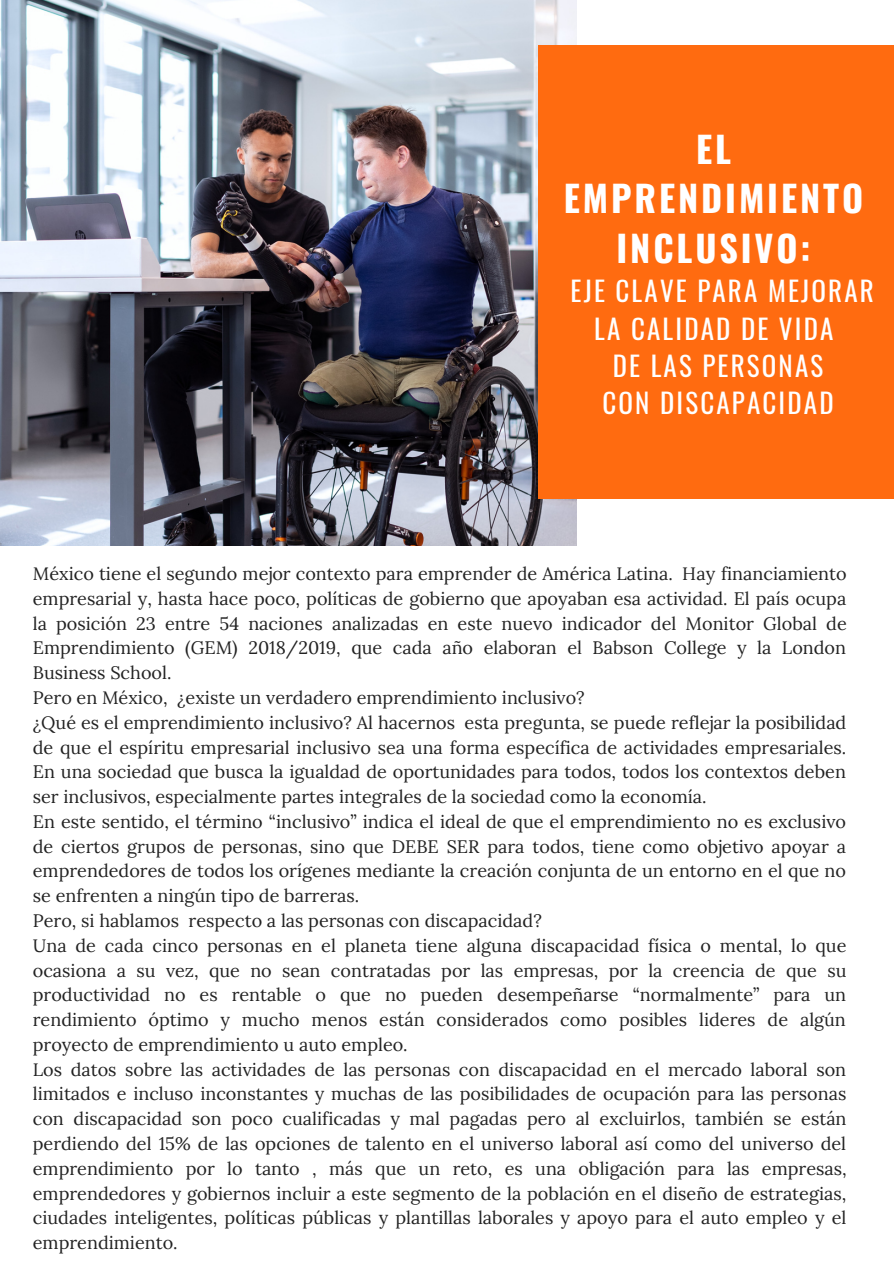
<style>
.page{position:relative;width:894px;height:1264px;background:#fff}
.page>*{position:absolute;margin:0;border:0;box-sizing:border-box;transform-origin:0 0}
.t1{font:700 36px/49.5px "Oswald";letter-spacing:.08em;color:#fff;text-align:center}
.t2{font:27px/37.2px "Oswald";letter-spacing:.08em;color:#fff}
.t3{font:18px/24.8px "Lora";color:#222;text-align:justify}
</style>
<div class="page">
<img style="left:0;top:0;width:576px;height:545px">
<div style="left:538px;top:46px;width:355px;height:453px;background:#ff6b10"></div>
<p class="t1" style="left:563px;top:123px;width:301px">EL<br>EMPRENDIMIENTO<br>INCLUSIVO:</p>
<p class="t2" style="left:594px;top:271px;width:281px;text-indent:-24px">EJE CLAVE PARA MEJORAR<br>LA CALIDAD DE VIDA</p>
<p class="t2" style="left:612px;top:346px;width:212px">DE LAS PERSONAS</p>
<p class="t2" style="left:602px;top:383px;width:232px">CON DISCAPACIDAD</p>
<p class="t3" style="left:33px;top:561px;width:815px">México tiene el segundo mejor contexto para emprender de América Latina. Hay financiamiento empresarial y, hasta hace poco, políticas de gobierno que apoyaban esa actividad. El país ocupa la posición 23 entre 54 naciones analizadas en este nuevo indicador del Monitor Global de Emprendimiento (GEM) 2018/2019, que cada año elaboran el Babson College y la London Business School.</p>
<p class="t3" style="left:33px;top:685px;width:553px">Pero en México, ¿existe un verdadero emprendimiento inclusivo?</p>
<p class="t3" style="left:33px;top:709px;width:814px">¿Qué es el emprendimiento inclusivo? Al hacernos esta pregunta, se puede reflejar la posibilidad de que el espíritu empresarial inclusivo sea una forma específica de actividades empresariales.<br>En una sociedad que busca la igualdad de oportunidades para todos, todos los contextos deben ser inclusivos, especialmente partes integrales de la sociedad como la economía.</p>
<p class="t3" style="left:33px;top:809px;width:814px">En este sentido, el término “inclusivo” indica el ideal de que el emprendimiento no es exclusivo de ciertos grupos de personas, sino que DEBE SER para todos, tiene como objetivo apoyar a emprendedores de todos los orígenes mediante la creación conjunta de un entorno en el que no se enfrenten a ningún tipo de barreras.</p>
<p class="t3" style="left:33px;top:908px;width:510px">Pero, si hablamos respecto a las personas con discapacidad?</p>
<p class="t3" style="left:33px;top:932px;width:814px">Una de cada cinco personas en el planeta tiene alguna discapacidad física o mental, lo que ocasiona a su vez, que no sean contratadas por las empresas, por la creencia de que su productividad no es rentable o que no pueden desempeñarse “normalmente” para un rendimiento óptimo y mucho menos están considerados como posibles lideres de algún proyecto de emprendimiento u auto empleo.</p>
<p class="t3" style="left:33px;top:1056px;width:815px">Los datos sobre las actividades de las personas con discapacidad en el mercado laboral son limitados e incluso inconstantes y muchas de las posibilidades de ocupación para las personas con discapacidad son poco cualificadas y mal pagadas pero al excluirlos, también se están perdiendo del 15% de las opciones de talento en el universo laboral así como del universo del emprendimiento por lo tanto , más que un reto, es una obligación para las empresas, emprendedores y gobiernos incluir a este segmento de la población en el diseño de estrategias, ciudades inteligentes, políticas públicas y plantillas laborales y apoyo para el auto empleo y el emprendimiento.</p>
</div>
